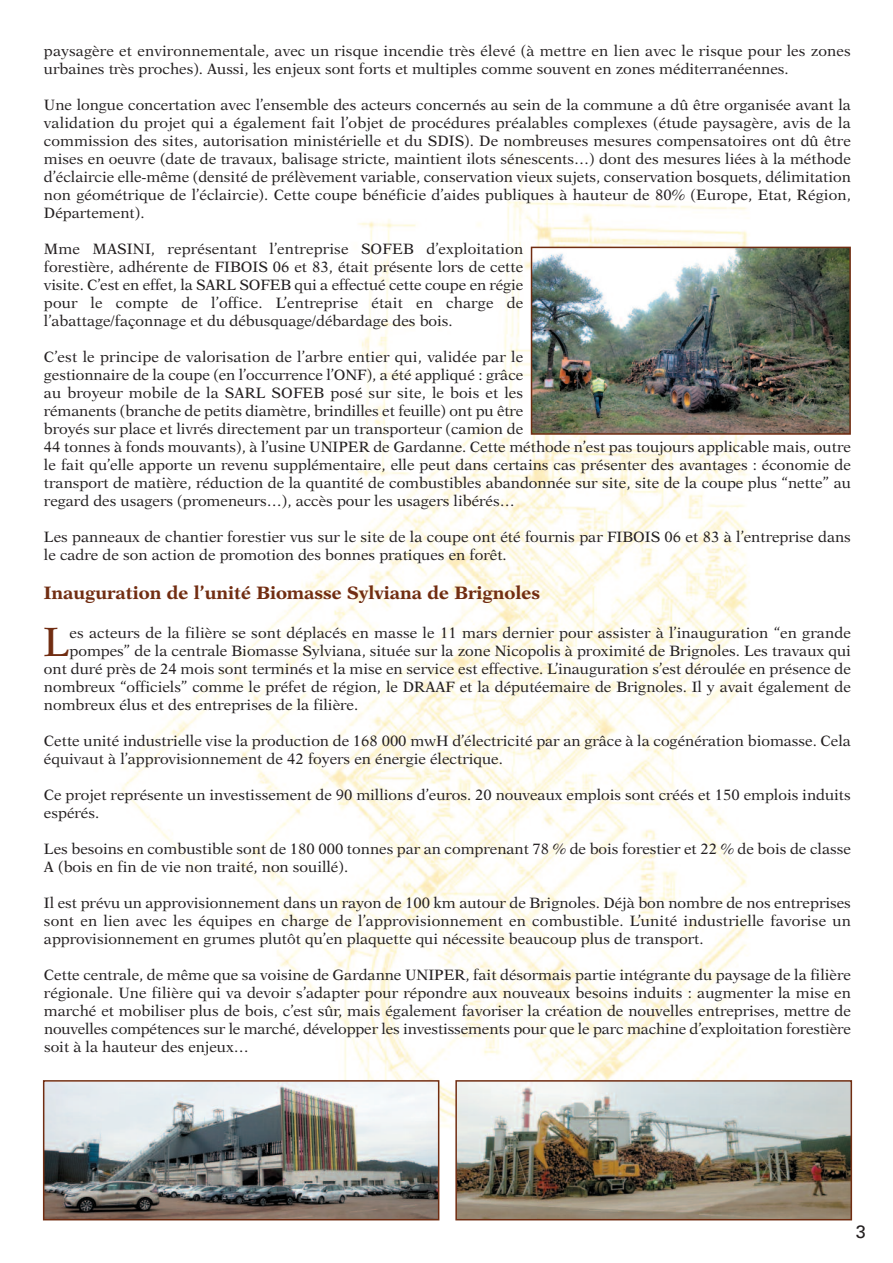
<style>
.page{position:relative;width:893px;height:1263px;background:#fff}
.page>*{position:absolute;margin:0;border:0;box-sizing:border-box;transform-origin:0 0}
.t1{font:40.95px "New Aster+VYDOGJ";color:#712d12}
.t2{font:18px "New Aster Bold+YYSLKU";color:#712d12}
.t3{font:18px "Univers+ZUEJLL";color:#231f20}
.t4{font:15px/18px "New Aster+VYDOGJ";color:#231f20}
</style>
<div class="page">
<img style="left:42px;top:138px;width:811px;height:1083px">
<img style="left:534px;top:250px;width:314px;height:182px">
<div style="left:531px;top:247px;width:320px;height:188px;border:2px solid #712d12"></div>
<img style="left:46px;top:1083px;width:390px;height:134px">
<div style="left:43px;top:1080px;width:396px;height:140px;border:2px solid #712d12"></div>
<img style="left:458px;top:1083px;width:391px;height:134px">
<div style="left:455px;top:1080px;width:397px;height:140px;border:2px solid #712d12"></div>
<p class="t4" style="left:44px;top:43px;width:808px">paysagère et environnementale, avec un risque incendie très élevé (à mettre en lien avec le risque pour les zones urbaines très proches). Aussi, les enjeux sont forts et multiples comme souvent en zones méditerranéennes.</p>
<p class="t4" style="left:44px;top:97px;width:808px;text-align:justify">Une longue concertation avec l’ensemble des acteurs concernés au sein de la commune a dû être organisée avant la validation du projet qui a également fait l’objet de procédures préalables complexes (étude paysagère, avis de la commission des sites, autorisation ministérielle et du SDIS). De nombreuses mesures compensatoires ont dû être mises en oeuvre (date de travaux, balisage stricte, maintient ilots sénescents…) dont des mesures liées à la méthode d’éclaircie elle-même (densité de prélèvement variable, conservation vieux sujets, conservation bosquets, délimitation non géométrique de l’éclaircie). Cette coupe bénéficie d’aides publiques à hauteur de 80% (Europe, Etat, Région, Département).</p>
<p class="t4" style="left:44px;top:241px;width:481px;text-align:justify">Mme MASINI, représentant l’entreprise SOFEB d’exploitation forestière, adhérente de FIBOIS 06 et 83, était présente lors de cette visite. C’est en effet, la SARL SOFEB qui a effectué cette coupe en régie pour le compte de l’office. L’entreprise était en charge de l’abattage/façonnage et du débusquage/débardage des bois.</p>
<p class="t4" style="left:44px;top:349px;width:808px">C’est le principe de valorisation de l’arbre entier qui, validée par le<br>gestionnaire de la coupe (en l’occurrence l’ONF), a été appliqué : grâce<br>au broyeur mobile de la SARL SOFEB posé sur site, le bois et les<br>rémanents (branche de petits diamètre, brindilles et feuille) ont pu être<br>broyés sur place et livrés directement par un transporteur (camion de<br>44 tonnes à fonds mouvants), à l’usine UNIPER de Gardanne. Cette méthode n’est pas toujours applicable mais, outre le fait qu’elle apporte un revenu supplémentaire, elle peut dans certains cas présenter des avantages : économie de transport de matière, réduction de la quantité de combustibles abandonnée sur site, site de la coupe plus “nette” au regard des usagers (promeneurs…), accès pour les usagers libérés…</p>
<p class="t4" style="left:44px;top:529px;width:808px">Les panneaux de chantier forestier vus sur le site de la coupe ont été fournis par FIBOIS 06 et 83 à l’entreprise dans le cadre de son action de promotion des bonnes pratiques en forêt.</p>
<p class="t2" style="left:44px;top:585px;width:497px">Inauguration de l’unité Biomasse Sylviana de Brignoles</p>
<h1 class="t1" style="left:43px;top:625px;width:28px">L</h1>
<p class="t4" style="left:69px;top:625px;width:783px">es acteurs de la filière se sont déplacés en masse le 11 mars dernier pour assister à l’inauguration “en grande</p>
<p class="t4" style="left:69px;top:643px;width:783px">pompes” de la centrale Biomasse Sylviana, située sur la zone Nicopolis à proximité de Brignoles. Les travaux qui</p>
<p class="t4" style="left:44px;top:661px;width:808px">ont duré près de 24 mois sont terminés et la mise en service est effective. L’inauguration s’est déroulée en présence de</p>
<p class="t4" style="left:44px;top:679px;width:808px">nombreux “officiels” comme le préfet de région, le DRAAF et la députéemaire de Brignoles. Il y avait également de</p>
<p class="t4" style="left:44px;top:697px;width:316px">nombreux élus et des entreprises de la filière.</p>
<p class="t4" style="left:44px;top:733px;width:808px">Cette unité industrielle vise la production de 168 000 mwH d’électricité par an grâce à la cogénération biomasse. Cela équivaut à l’approvisionnement de 42 foyers en énergie électrique.</p>
<p class="t4" style="left:44px;top:787px;width:808px">Ce projet représente un investissement de 90 millions d’euros. 20 nouveaux emplois sont créés et 150 emplois induits espérés.</p>
<p class="t4" style="left:44px;top:841px;width:808px">Les besoins en combustible sont de 180 000 tonnes par an comprenant 78 % de bois forestier et 22 % de bois de classe<br>A (bois en fin de vie non traité, non souillé).</p>
<p class="t4" style="left:44px;top:895px;width:808px;text-align:justify">Il est prévu un approvisionnement dans un rayon de 100 km autour de Brignoles. Déjà bon nombre de nos entreprises sont en lien avec les équipes en charge de l’approvisionnement en combustible. L’unité industrielle favorise un approvisionnement en grumes plutôt qu’en plaquette qui nécessite beaucoup plus de transport.</p>
<p class="t4" style="left:44px;top:967px;width:808px;text-align:justify">Cette centrale, de même que sa voisine de Gardanne UNIPER, fait désormais partie intégrante du paysage de la filière régionale. Une filière qui va devoir s’adapter pour répondre aux nouveaux besoins induits : augmenter la mise en marché et mobiliser plus de bois, c’est sûr, mais également favoriser la création de nouvelles entreprises, mettre de nouvelles compétences sur le marché, développer les investissements pour que le parc machine d’exploitation forestière soit à la hauteur des enjeux…</p>
<p class="t3" style="left:856px;top:1225px;width:12px">3</p>
</div>
